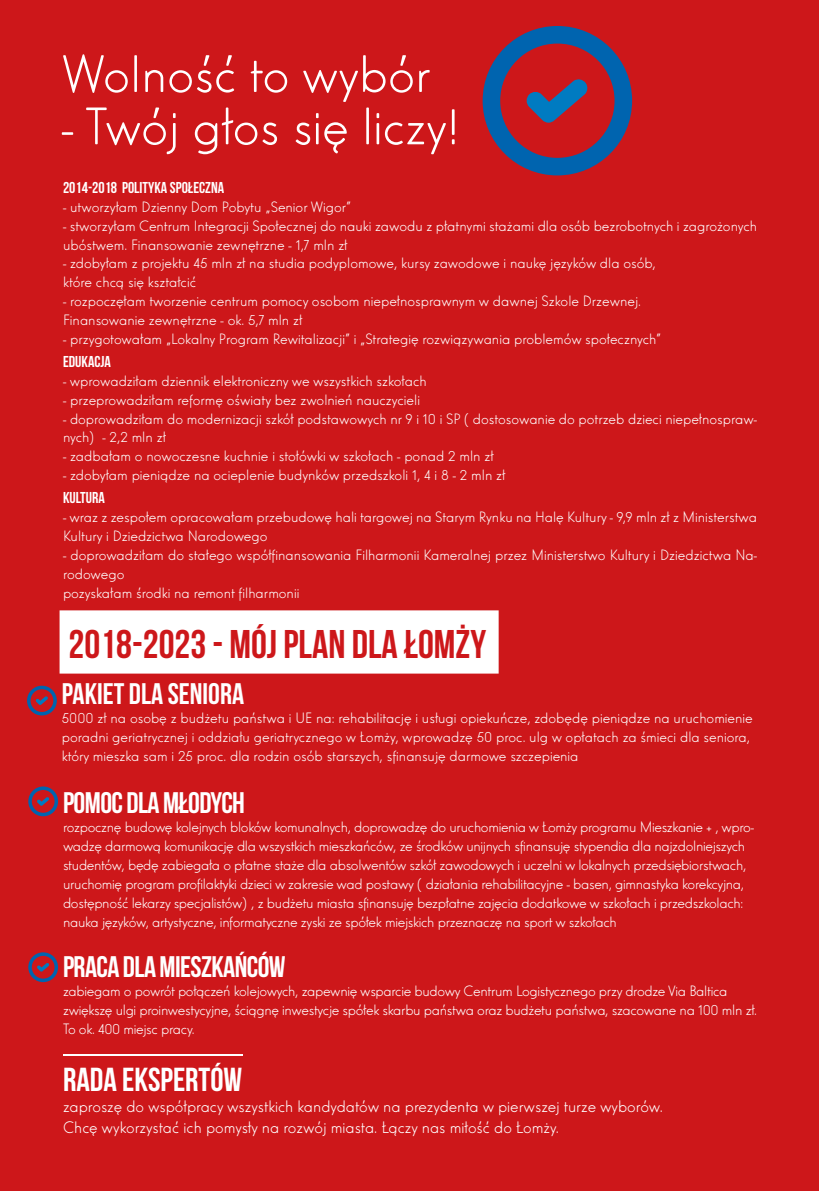
<style>
.page{position:relative;width:819px;height:1191px;background:#cd171a}
.page>*{position:absolute;margin:0;border:0;box-sizing:border-box;transform-origin:0 0}
.t1{font:55.3px "Elegant Lux Mager";color:#fff}
.t2{font:40.07px "Bebas Neue";color:#cd171a}
.t3{font:33.25px "Bebas Neue";color:#fff}
.t4{font:29.75px "Bebas Neue";letter-spacing:-.02em;color:#fff}
.t5{font:29.75px "Bebas Neue";color:#fff}
.t6{font:17.5px "Elegant Lux Mager";color:#fff}
.t7{font:15.75px/18.9px "Elegant Lux Mager";letter-spacing:-.01em;color:#fff}
.t8{font:15.75px "Bebas Neue";color:#fff}
</style>
<div class="page">
<div style="left:61px;top:611px;width:436px;height:61px;background:#fff"></div>
<div style="left:60px;top:610px;width:438px;height:63px;border:2px solid #fff"></div>
<svg style="left:482px;top:26px;width:150px;height:149px"></svg>
<svg style="left:27px;top:685px;width:30px;height:30px"></svg>
<svg style="left:28px;top:786px;width:30px;height:30px"></svg>
<svg style="left:28px;top:952px;width:30px;height:30px"></svg>
<hr style="left:63px;top:1054px;width:179px;height:1px;background:#fff">
<p class="t1" style="left:62px;top:42px;width:370px">Wolność to wybór</p>
<p class="t1" style="left:62px;top:94px;width:399px">- Twój głos się liczy!</p>
<p class="t8" style="left:63px;top:179px;width:163px">2014-2018 POLITYKA SPOŁECZNA</p>
<p class="t7" style="left:63px;top:196px;width:290px">- utworzyłam Dzienny Dom Pobytu „Senior Wigor”</p>
<p class="t7" style="left:63px;top:215px;width:695px">- stworzyłam Centrum Integracji Społecznej do nauki zawodu z płatnymi stażami dla osób bezrobotnych i zagrożonych ubóstwem. Finansowanie zewnętrzne - 1,7 mln zł</p>
<p class="t7" style="left:63px;top:253px;width:594px">- zdobyłam z projektu 45 mln zł na studia podyplomowe, kursy zawodowe i naukę języków dla osób,</p>
<p class="t7" style="left:63px;top:272px;width:135px">które chcą się kształcić</p>
<p class="t7" style="left:63px;top:291px;width:579px">- rozpoczęłam tworzenie centrum pomocy osobom niepełnosprawnym w dawnej Szkole Drzewnej.</p>
<p class="t7" style="left:63px;top:310px;width:241px">Finansowanie zewnętrzne - ok. 5,7 mln zł</p>
<p class="t7" style="left:63px;top:329px;width:600px">- przygotowałam „Lokalny Program Rewitalizacji” i „Strategię rozwiązywania problemów społecznych”</p>
<p class="t8" style="left:63px;top:353px;width:49px">EDUKACJA</p>
<p class="t7" style="left:63px;top:370px;width:365px">- wprowadziłam dziennik elektroniczny we wszystkich szkołach</p>
<p class="t7" style="left:63px;top:389px;width:358px">- przeprowadziłam reformę oświaty bez zwolnień nauczycieli</p>
<p class="t7" style="left:63px;top:408px;width:695px">- doprowadziłam do modernizacji szkół podstawowych nr 9 i 10 i SP (dostosowanie do potrzeb dzieci niepełnospraw&shy;nych) - 2,2 mln zł</p>
<p class="t7" style="left:63px;top:446px;width:432px">- zadbałam o nowoczesne kuchnie i stołówki w szkołach - ponad 2 mln zł</p>
<p class="t7" style="left:63px;top:465px;width:444px">- zdobyłam pieniądze na ocieplenie budynków przedszkoli 1, 4 i 8 - 2 mln zł</p>
<p class="t8" style="left:63px;top:489px;width:43px">KULTURA</p>
<p class="t7" style="left:63px;top:507px;width:695px">- wraz z zespołem opracowałam przebudowę hali targowej na Starym Rynku na Halę Kultury - 9,9 mln zł z Ministerstwa<br>Kultury i Dziedzictwa Narodowego</p>
<p class="t7" style="left:63px;top:544px;width:695px">- doprowadziłam do stałego współfinansowania Filharmonii Kameralnej przez Ministerstwo Kultury i Dziedzictwa Na&shy;rodowego</p>
<p class="t7" style="left:63px;top:582px;width:238px">pozyskałam środki na remont filharmonii</p>
<p class="t2" style="left:69px;top:622px;width:419px">2018-2023 - MÓJ PLAN DLA ŁOMŻY</p>
<p class="t5" style="left:62px;top:677px;width:184px">PAKIET DLA SENIORA</p>
<p class="t7" style="left:62px;top:708px;width:692px">5000 zł na osobę z budżetu państwa i UE na: rehabilitację i usługi opiekuńcze, zdobędę pieniądze na uruchomienie poradni geriatrycznej i oddziału geriatrycznego w Łomży, wprowadzę 50 proc. ulg w opłatach za śmieci dla seniora, który mieszka sam i 25 proc. dla rodzin osób starszych, sfinansuję darmowe szczepienia</p>
<p class="t4" style="left:63px;top:787px;width:183px">POMOC DLA MŁODYCH</p>
<p class="t7" style="left:63px;top:817px;width:692px">rozpocznę budowę kolejnych bloków komunalnych, doprowadzę do uruchomienia w Łomży programu Mieszkanie + , wpro&shy;wadzę darmową komunikację dla wszystkich mieszkańców, ze środków unijnych sfinansuję stypendia dla najzdolniejszych studentów, będę zabiegała o płatne staże dla absolwentów szkół zawodowych i uczelni w lokalnych przedsiębiorstwach, uruchomię program profilaktyki dzieci w zakresie wad postawy (działania rehabilitacyjne - basen, gimnastyka korekcyjna, dostępność lekarzy specjalistów), z budżetu miasta sfinansuję bezpłatne zajęcia dodatkowe w szkołach i przedszkolach: nauka języków, artystyczne, informatyczne zyski ze spółek miejskich przeznaczę na sport w szkołach</p>
<p class="t4" style="left:63px;top:950px;width:224px">PRACA DLA MIESZKAŃCÓW</p>
<p class="t7" style="left:63px;top:981px;width:665px">zabiegam o powrót połączeń kolejowych, zapewnię wsparcie budowy Centrum Logistycznego przy drodze Via Baltica</p>
<p class="t7" style="left:63px;top:1000px;width:695px">zwiększę ulgi proinwestycyjne, ściągnę inwestycje spółek skarbu państwa oraz budżetu państwa, szacowane na 100 mln zł.<br>To ok. 400 miejsc pracy.</p>
<p class="t3" style="left:63px;top:1061px;width:181px">RADA EKSPERTÓW</p>
<p class="t6" style="left:63px;top:1096px;width:601px">zaproszę do współpracy wszystkich kandydatów na prezydenta w pierwszej turze wyborów.</p>
<p class="t6" style="left:63px;top:1117px;width:497px">Chcę wykorzystać ich pomysły na rozwój miasta. Łączy nas miłość do Łomży.</p>
</div>
